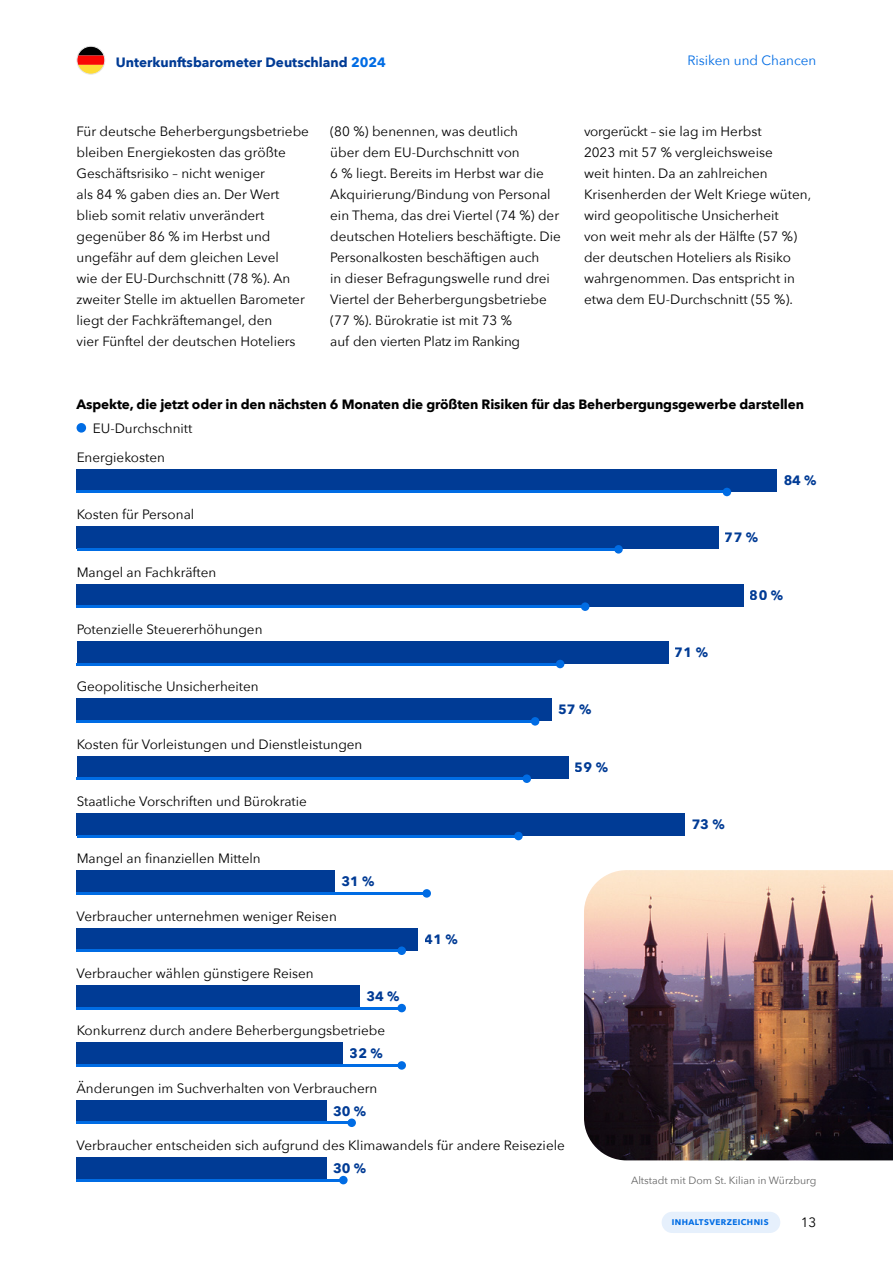
<style>
.page{position:relative;width:893px;height:1263px;background:#fff}
.page>*{position:absolute;margin:0;border:0;box-sizing:border-box;transform-origin:0 0}
.t1{font:13.5px/21px "Avenir Next";color:#000}
.t2{font:700 13.5px "Avenir Next";letter-spacing:-.01em;color:#000}
.t3{font:700 13.5px "Avenir Next";color:#003b95}
.t4{font:13.5px "Avenir Next";color:#006ce4}
.t5{font:10.5px "Avenir Next";color:#666}
.t6{font:700 8.25px "Avenir Next";letter-spacing:.05em;color:#006ce4}
.s1{color:#006ce4}
</style>
<div class="page">
<svg style="left:77px;top:46px;width:28px;height:27px"></svg>
<div style="left:77px;top:46px;width:28px;height:29px;border:1px solid #e6e6e6;border-radius:50%"></div>
<div style="left:662px;top:1212px;width:118px;height:21px;background:#e6f0fc;border-radius:11px"></div>
<div style="left:77px;top:423px;width:9px;height:10px;background:#006ce4;border-radius:50%"></div>
<div style="left:77px;top:469px;width:700px;height:23px;background:#003b95"></div>
<div style="left:77px;top:526px;width:641px;height:23px;background:#003b95"></div>
<div style="left:77px;top:584px;width:667px;height:23px;background:#003b95"></div>
<div style="left:77px;top:641px;width:591px;height:23px;background:#003b95"></div>
<div style="left:77px;top:698px;width:475px;height:23px;background:#003b95"></div>
<div style="left:77px;top:756px;width:491px;height:23px;background:#003b95"></div>
<div style="left:77px;top:813px;width:608px;height:23px;background:#003b95"></div>
<div style="left:77px;top:870px;width:258px;height:23px;background:#003b95"></div>
<div style="left:77px;top:928px;width:341px;height:23px;background:#003b95"></div>
<div style="left:77px;top:985px;width:283px;height:23px;background:#003b95"></div>
<div style="left:77px;top:1042px;width:266px;height:23px;background:#003b95"></div>
<div style="left:77px;top:1100px;width:250px;height:23px;background:#003b95"></div>
<div style="left:77px;top:1157px;width:250px;height:23px;background:#003b95"></div>
<svg style="left:78px;top:1181px;width:249px;height:1px"></svg>
<hr style="left:77px;top:491px;width:650px;height:2px;background:#006ce4">
<hr style="left:77px;top:548px;width:541px;height:2px;background:#006ce4">
<hr style="left:77px;top:605px;width:508px;height:3px;background:#006ce4">
<hr style="left:77px;top:663px;width:483px;height:2px;background:#006ce4">
<hr style="left:77px;top:720px;width:458px;height:2px;background:#006ce4">
<hr style="left:77px;top:777px;width:450px;height:3px;background:#006ce4">
<hr style="left:77px;top:835px;width:441px;height:2px;background:#006ce4">
<hr style="left:77px;top:892px;width:350px;height:2px;background:#006ce4">
<hr style="left:77px;top:949px;width:325px;height:3px;background:#006ce4">
<hr style="left:77px;top:1007px;width:325px;height:2px;background:#006ce4">
<hr style="left:77px;top:1064px;width:325px;height:2px;background:#006ce4">
<hr style="left:77px;top:1121px;width:275px;height:3px;background:#006ce4">
<hr style="left:77px;top:1179px;width:266px;height:2px;background:#006ce4">
<div style="left:723px;top:488px;width:8px;height:8px;background:#006ce4;border-radius:50%"></div>
<div style="left:614px;top:545px;width:9px;height:9px;background:#006ce4;border-radius:50%"></div>
<div style="left:581px;top:602px;width:8px;height:9px;background:#006ce4;border-radius:50%"></div>
<div style="left:556px;top:660px;width:8px;height:8px;background:#006ce4;border-radius:50%"></div>
<div style="left:531px;top:717px;width:8px;height:9px;background:#006ce4;border-radius:50%"></div>
<div style="left:522px;top:774px;width:9px;height:9px;background:#006ce4;border-radius:50%"></div>
<div style="left:514px;top:832px;width:9px;height:8px;background:#006ce4;border-radius:50%"></div>
<div style="left:422px;top:889px;width:9px;height:9px;background:#006ce4;border-radius:50%"></div>
<div style="left:397px;top:946px;width:9px;height:9px;background:#006ce4;border-radius:50%"></div>
<div style="left:397px;top:1004px;width:9px;height:8px;background:#006ce4;border-radius:50%"></div>
<div style="left:397px;top:1061px;width:9px;height:9px;background:#006ce4;border-radius:50%"></div>
<div style="left:347px;top:1118px;width:9px;height:9px;background:#006ce4;border-radius:50%"></div>
<div style="left:339px;top:1176px;width:9px;height:8px;background:#006ce4;border-radius:50%"></div>
<hr style="left:77px;top:469px;width:1px;height:716px;background:#333">
<img style="left:584px;top:870px;width:309px;height:290px">
<p class="t3" style="left:116px;top:51px;width:272px">Unterkunftsbarometer Deutschland <span class="s1">2024</span></p>
<p class="t4" style="left:687px;top:49px;width:131px">Risiken und Chancen</p>
<p class="t1" style="left:77px;top:120px;width:234px">Für deutsche Beherbergungsbetriebe bleiben Energiekosten das größte Geschäftsrisiko – nicht weniger<br>als 84 % gaben dies an. Der Wert blieb somit relativ unverändert gegenüber 86 % im Herbst und ungefähr auf dem gleichen Level<br>wie der EU-Durchschnitt (78 %). An zweiter Stelle im aktuellen Barometer liegt der Fachkräftemangel, den<br>vier Fünftel der deutschen Hoteliers</p>
<p class="t1" style="left:330px;top:120px;width:232px">(80 %) benennen, was deutlich<br>über dem EU-Durchschnitt von<br>6 % liegt. Bereits im Herbst war die Akquirierung/Bindung von Personal ein Thema, das drei Viertel (74 %) der deutschen Hoteliers beschäftigte. Die Personalkosten beschäftigen auch<br>in dieser Befragungswelle rund drei Viertel der Beherbergungsbetriebe (77 %). Bürokratie ist mit 73 %<br>auf den vierten Platz im Ranking</p>
<p class="t1" style="left:584px;top:120px;width:229px">vorgerückt – sie lag im Herbst<br>2023 mit 57 % vergleichsweise<br>weit hinten. Da an zahlreichen<br>Krisenherden der Welt Kriege wüten, wird geopolitische Unsicherheit<br>von weit mehr als der Hälfte (57 %) der deutschen Hoteliers als Risiko wahrgenommen. Das entspricht in etwa dem EU-Durchschnitt (55 %).</p>
<p class="t2" style="left:77px;top:393px;width:729px">Aspekte, die jetzt oder in den nächsten 6 Monaten die größten Risiken für das Beherbergungsgewerbe darstellen</p>
<p class="t1" style="left:77px;top:413px;width:117px;line-height:29.4px;text-indent:16px">EU-Durchschnitt<br>Energiekosten</p>
<p class="t1" style="left:77px;top:503px;width:119px">Kosten für Personal</p>
<p class="t1" style="left:77px;top:561px;width:141px">Mangel an Fachkräften</p>
<p class="t1" style="left:77px;top:618px;width:187px">Potenzielle Steuererhöhungen</p>
<p class="t1" style="left:77px;top:675px;width:184px">Geopolitische Unsicherheiten</p>
<p class="t1" style="left:77px;top:733px;width:287px">Kosten für Vorleistungen und Dienstleistungen</p>
<p class="t1" style="left:77px;top:790px;width:232px">Staatliche Vorschriften und Bürokratie</p>
<p class="t1" style="left:77px;top:847px;width:186px">Mangel an finanziellen Mitteln</p>
<p class="t3" style="left:341px;top:870px;width:35px">31 %</p>
<p class="t1" style="left:77px;top:905px;width:262px">Verbraucher unternehmen weniger Reisen</p>
<p class="t1" style="left:77px;top:962px;width:239px">Verbraucher wählen günstigere Reisen</p>
<p class="t3" style="left:366px;top:985px;width:35px">34 %</p>
<p class="t1" style="left:77px;top:1020px;width:310px">Konkurrenz durch andere Beherbergungsbetriebe</p>
<p class="t3" style="left:350px;top:1042px;width:35px">32 %</p>
<p class="t1" style="left:77px;top:1077px;width:302px">Änderungen im Suchverhalten von Verbrauchern</p>
<p class="t3" style="left:333px;top:1099px;width:35px">30 %</p>
<p class="t3" style="left:425px;top:927px;width:35px">41 %</p>
<p class="t3" style="left:558px;top:698px;width:35px">57 %</p>
<p class="t3" style="left:575px;top:755px;width:35px">59 %</p>
<p class="t1" style="left:77px;top:1134px;width:490px">Verbraucher entscheiden sich aufgrund des Klimawandels für andere Reiseziele</p>
<p class="t3" style="left:333px;top:1157px;width:35px">30 %</p>
<p class="t3" style="left:725px;top:526px;width:35px">77 %</p>
<p class="t3" style="left:783px;top:469px;width:35px">84 %</p>
<p class="t3" style="left:675px;top:641px;width:35px">71 %</p>
<p class="t3" style="left:750px;top:583px;width:35px">80 %</p>
<p class="t3" style="left:692px;top:813px;width:35px">73 %</p>
<p class="t5" style="left:631px;top:1171px;width:187px">Altstadt mit Dom St. Kilian in Würzburg</p>
<p class="t6" style="left:672px;top:1215px;width:98px">INHALTSVERZEICHNIS</p>
<p class="t1" style="left:801px;top:1211px;width:17px">13</p>
</div>
